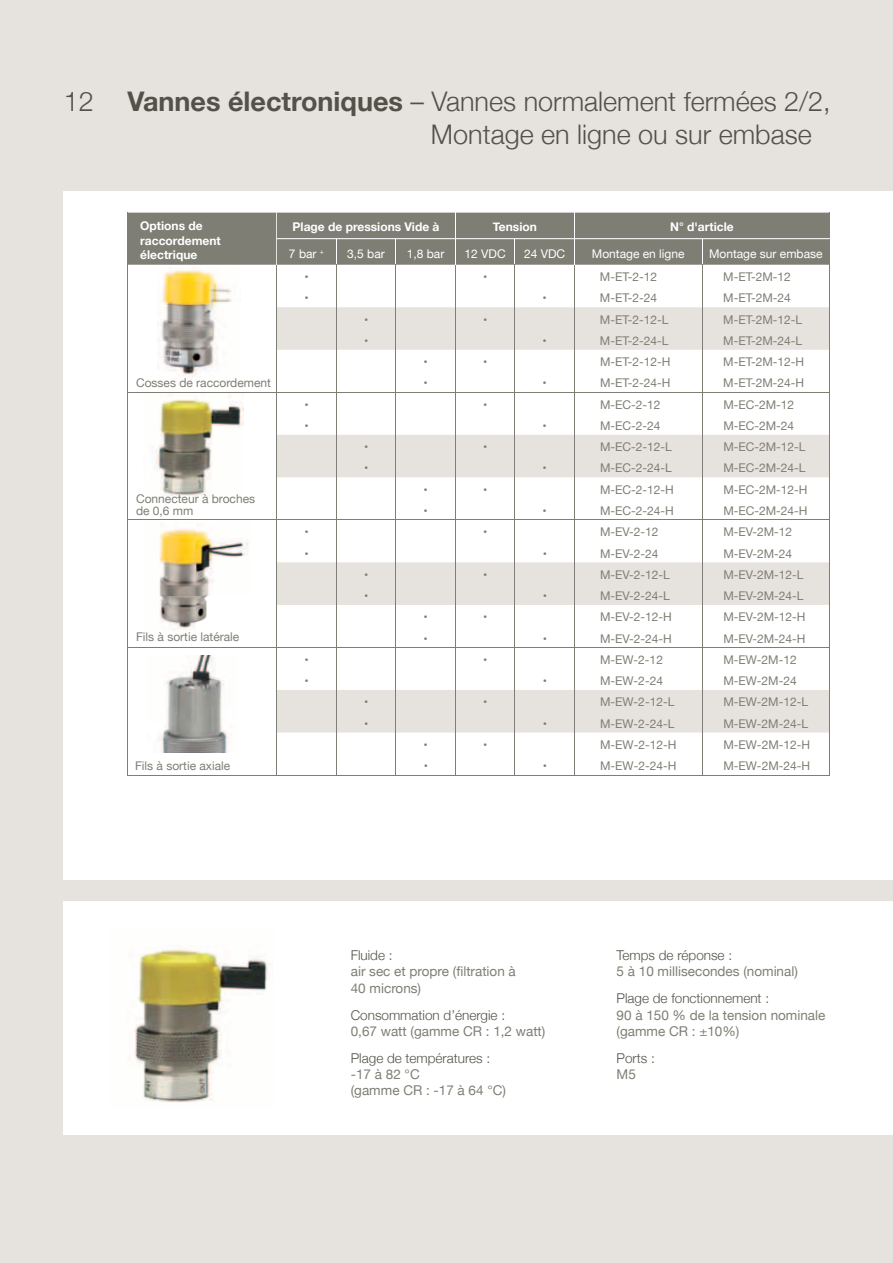
<style>
.page{position:relative;width:893px;height:1263px;background:#e6e2de}
.page>*{position:absolute;margin:0;border:0;box-sizing:border-box;transform-origin:0 0}
.t1{font:300 27px/32.4px "Helvetica Neue";color:#535249}
.t2{font:13.5px/16.2px "Helvetica Neue";color:#7f7e74}
.t3{font:300 13.5px "Helvetica Neue";color:#535249}
.t4{font:12px/12px "Helvetica Neue";color:#7f7e74}
.t5{font:700 12px/14.4px "Helvetica Neue";color:#fff}
.t6{font:12px "Helvetica Neue";color:#fff}
.s1{font-weight:700}
</style>
<div class="page">
<div style="left:64px;top:901px;width:829px;height:234px;background:#fff"></div>
<div style="left:64px;top:191px;width:829px;height:689px;background:#fff"></div>
<hr style="left:128px;top:775px;width:149px;height:1px;background:#7f7e74">
<hr style="left:277px;top:775px;width:59px;height:1px;background:#7f7e74">
<hr style="left:336px;top:775px;width:60px;height:1px;background:#7f7e74">
<hr style="left:396px;top:775px;width:59px;height:1px;background:#7f7e74">
<hr style="left:455px;top:775px;width:60px;height:1px;background:#7f7e74">
<hr style="left:515px;top:775px;width:59px;height:1px;background:#7f7e74">
<hr style="left:574px;top:775px;width:128px;height:1px;background:#7f7e74">
<hr style="left:702px;top:775px;width:128px;height:1px;background:#7f7e74">
<svg style="left:128px;top:213px;width:702px;height:562px"></svg>
<img style="left:157px;top:268px;width:83px;height:114px">
<img style="left:143px;top:394px;width:100px;height:104px">
<img style="left:143px;top:393px;width:100px;height:1px">
<img style="left:143px;top:522px;width:108px;height:112px">
<img style="left:134px;top:949px;width:134px;height:154px">
<img style="left:147px;top:655px;width:91px;height:98px">
<h1 class="t1" style="left:64px;top:84px;width:32px">12</h1>
<h1 class="t1" style="left:431px;top:84px;width:401px;text-indent:-303px"><span class="s1">Vannes électroniques</span> – Vannes normalement fermées 2/2,<br>Montage en ligne ou sur embase</h1>
<p class="t5" style="left:140px;top:219px;width:64px">Options de</p>
<p class="t5" style="left:293px;top:220px;width:148px">Plage de pressions Vide à</p>
<p class="t5" style="left:493px;top:220px;width:45px">Tension</p>
<p class="t5" style="left:670px;top:220px;width:65px">N° d'article</p>
<p class="t5" style="left:140px;top:233px;width:82px">raccordement électrique</p>
<p class="t6" style="left:289px;top:245px;width:37px">7 bar <sup>+</sup></p>
<p class="t6" style="left:347px;top:245px;width:39px">3,5 bar</p>
<p class="t6" style="left:407px;top:245px;width:39px">1,8 bar</p>
<p class="t6" style="left:465px;top:245px;width:43px">12 VDC</p>
<p class="t6" style="left:524px;top:245px;width:43px">24 VDC</p>
<p class="t6" style="left:592px;top:245px;width:94px">Montage en ligne</p>
<p class="t6" style="left:709px;top:245px;width:115px">Montage sur embase</p>
<p class="t4" style="left:304px;top:271px;width:6px">•</p>
<p class="t4" style="left:483px;top:271px;width:6px">•</p>
<p class="t4" style="left:600px;top:271px;width:59px">M-ET-2-12</p>
<p class="t4" style="left:723px;top:271px;width:69px">M-ET-2M-12</p>
<p class="t4" style="left:304px;top:293px;width:6px">•</p>
<p class="t4" style="left:543px;top:293px;width:6px">•</p>
<p class="t4" style="left:600px;top:293px;width:59px">M-ET-2-24</p>
<p class="t4" style="left:723px;top:293px;width:69px">M-ET-2M-24</p>
<p class="t4" style="left:364px;top:314px;width:6px">•</p>
<p class="t4" style="left:483px;top:314px;width:6px">•</p>
<p class="t4" style="left:600px;top:314px;width:70px">M-ET-2-12-L</p>
<p class="t4" style="left:723px;top:314px;width:80px">M-ET-2M-12-L</p>
<p class="t4" style="left:364px;top:335px;width:6px">•</p>
<p class="t4" style="left:543px;top:335px;width:6px">•</p>
<p class="t4" style="left:600px;top:335px;width:70px">M-ET-2-24-L</p>
<p class="t4" style="left:723px;top:335px;width:80px">M-ET-2M-24-L</p>
<p class="t4" style="left:424px;top:357px;width:6px">•</p>
<p class="t4" style="left:483px;top:357px;width:6px">•</p>
<p class="t4" style="left:600px;top:357px;width:72px">M-ET-2-12-H</p>
<p class="t4" style="left:723px;top:357px;width:82px">M-ET-2M-12-H</p>
<p class="t4" style="left:424px;top:378px;width:6px">•</p>
<p class="t4" style="left:543px;top:378px;width:6px">•</p>
<p class="t4" style="left:600px;top:378px;width:72px">M-ET-2-24-H</p>
<p class="t4" style="left:723px;top:378px;width:82px">M-ET-2M-24-H</p>
<p class="t4" style="left:304px;top:399px;width:6px">•</p>
<p class="t4" style="left:483px;top:399px;width:6px">•</p>
<p class="t4" style="left:600px;top:399px;width:62px">M-EC-2-12</p>
<p class="t4" style="left:723px;top:399px;width:72px">M-EC-2M-12</p>
<p class="t4" style="left:304px;top:420px;width:6px">•</p>
<p class="t4" style="left:543px;top:420px;width:6px">•</p>
<p class="t4" style="left:600px;top:420px;width:62px">M-EC-2-24</p>
<p class="t4" style="left:723px;top:420px;width:72px">M-EC-2M-24</p>
<p class="t4" style="left:364px;top:442px;width:6px">•</p>
<p class="t4" style="left:483px;top:442px;width:6px">•</p>
<p class="t4" style="left:600px;top:442px;width:73px">M-EC-2-12-L</p>
<p class="t4" style="left:723px;top:442px;width:84px">M-EC-2M-12-L</p>
<p class="t4" style="left:364px;top:463px;width:6px">•</p>
<p class="t4" style="left:543px;top:463px;width:6px">•</p>
<p class="t4" style="left:600px;top:463px;width:73px">M-EC-2-24-L</p>
<p class="t4" style="left:723px;top:463px;width:84px">M-EC-2M-24-L</p>
<p class="t4" style="left:424px;top:484px;width:6px">•</p>
<p class="t4" style="left:483px;top:484px;width:6px">•</p>
<p class="t4" style="left:600px;top:484px;width:75px">M-EC-2-12-H</p>
<p class="t4" style="left:723px;top:484px;width:86px">M-EC-2M-12-H</p>
<p class="t4" style="left:424px;top:505px;width:6px">•</p>
<p class="t4" style="left:543px;top:505px;width:6px">•</p>
<p class="t4" style="left:600px;top:505px;width:75px">M-EC-2-24-H</p>
<p class="t4" style="left:723px;top:505px;width:86px">M-EC-2M-24-H</p>
<p class="t4" style="left:305px;top:527px;width:6px">•</p>
<p class="t4" style="left:483px;top:527px;width:6px">•</p>
<p class="t4" style="left:600px;top:527px;width:60px">M-EV-2-12</p>
<p class="t4" style="left:723px;top:527px;width:70px">M-EV-2M-12</p>
<p class="t4" style="left:305px;top:548px;width:6px">•</p>
<p class="t4" style="left:543px;top:548px;width:6px">•</p>
<p class="t4" style="left:600px;top:548px;width:60px">M-EV-2-24</p>
<p class="t4" style="left:723px;top:548px;width:70px">M-EV-2M-24</p>
<p class="t4" style="left:364px;top:569px;width:6px">•</p>
<p class="t4" style="left:483px;top:569px;width:6px">•</p>
<p class="t4" style="left:600px;top:569px;width:71px">M-EV-2-12-L</p>
<p class="t4" style="left:723px;top:569px;width:82px">M-EV-2M-12-L</p>
<p class="t4" style="left:364px;top:590px;width:6px">•</p>
<p class="t4" style="left:543px;top:590px;width:6px">•</p>
<p class="t4" style="left:600px;top:590px;width:71px">M-EV-2-24-L</p>
<p class="t4" style="left:723px;top:590px;width:82px">M-EV-2M-24-L</p>
<p class="t4" style="left:424px;top:612px;width:6px">•</p>
<p class="t4" style="left:483px;top:612px;width:6px">•</p>
<p class="t4" style="left:600px;top:612px;width:73px">M-EV-2-12-H</p>
<p class="t4" style="left:723px;top:612px;width:84px">M-EV-2M-12-H</p>
<p class="t4" style="left:424px;top:633px;width:6px">•</p>
<p class="t4" style="left:543px;top:633px;width:6px">•</p>
<p class="t4" style="left:600px;top:633px;width:73px">M-EV-2-24-H</p>
<p class="t4" style="left:723px;top:633px;width:84px">M-EV-2M-24-H</p>
<p class="t4" style="left:305px;top:654px;width:6px">•</p>
<p class="t4" style="left:483px;top:654px;width:6px">•</p>
<p class="t4" style="left:600px;top:654px;width:64px">M-EW-2-12</p>
<p class="t4" style="left:723px;top:654px;width:75px">M-EW-2M-12</p>
<p class="t4" style="left:305px;top:675px;width:6px">•</p>
<p class="t4" style="left:543px;top:675px;width:6px">•</p>
<p class="t4" style="left:600px;top:675px;width:64px">M-EW-2-24</p>
<p class="t4" style="left:723px;top:675px;width:75px">M-EW-2M-24</p>
<p class="t4" style="left:364px;top:697px;width:6px">•</p>
<p class="t4" style="left:483px;top:697px;width:6px">•</p>
<p class="t4" style="left:600px;top:697px;width:76px">M-EW-2-12-L</p>
<p class="t4" style="left:723px;top:697px;width:86px">M-EW-2M-12-L</p>
<p class="t4" style="left:364px;top:718px;width:6px">•</p>
<p class="t4" style="left:543px;top:718px;width:6px">•</p>
<p class="t4" style="left:600px;top:718px;width:76px">M-EW-2-24-L</p>
<p class="t4" style="left:723px;top:718px;width:86px">M-EW-2M-24-L</p>
<p class="t4" style="left:424px;top:739px;width:6px">•</p>
<p class="t4" style="left:483px;top:739px;width:6px">•</p>
<p class="t4" style="left:600px;top:739px;width:78px">M-EW-2-12-H</p>
<p class="t4" style="left:723px;top:739px;width:88px">M-EW-2M-12-H</p>
<p class="t4" style="left:424px;top:761px;width:6px">•</p>
<p class="t4" style="left:543px;top:761px;width:6px">•</p>
<p class="t4" style="left:600px;top:761px;width:78px">M-EW-2-24-H</p>
<p class="t4" style="left:723px;top:761px;width:88px">M-EW-2M-24-H</p>
<p class="t4" style="left:136px;top:377px;width:136px">Cosses de raccordement</p>
<p class="t4" style="left:136px;top:494px;width:121px">Connecteur à broches de 0,6 mm</p>
<p class="t4" style="left:136px;top:631px;width:105px">Fils à sortie latérale</p>
<p class="t4" style="left:135px;top:760px;width:97px">Fils à sortie axiale</p>
<p class="t3" style="left:351px;top:944px;width:43px">Fluide :</p>
<p class="t2" style="left:351px;top:964px;width:167px">air sec et propre (filtration à<br>40 microns)</p>
<p class="t3" style="left:351px;top:1004px;width:156px">Consommation d’énergie :</p>
<p class="t2" style="left:351px;top:1024px;width:196px">0,67 watt (gamme CR : 1,2 watt)</p>
<p class="t3" style="left:351px;top:1047px;width:141px">Plage de températures :</p>
<p class="t2" style="left:351px;top:1067px;width:157px">-17 à 82 °C<br>(gamme CR : -17 à 64 °C)</p>
<p class="t3" style="left:617px;top:944px;width:117px">Temps de réponse :</p>
<p class="t2" style="left:617px;top:964px;width:183px">5 à 10 millisecondes (nominal)</p>
<p class="t3" style="left:617px;top:988px;width:154px">Plage de fonctionnement :</p>
<p class="t2" style="left:617px;top:1007px;width:210px">90 à 150 % de la tension nominale (gamme CR : ±10%)</p>
<p class="t3" style="left:617px;top:1047px;width:40px">Ports :</p>
<p class="t2" style="left:617px;top:1067px;width:21px">M5</p>
</div>
